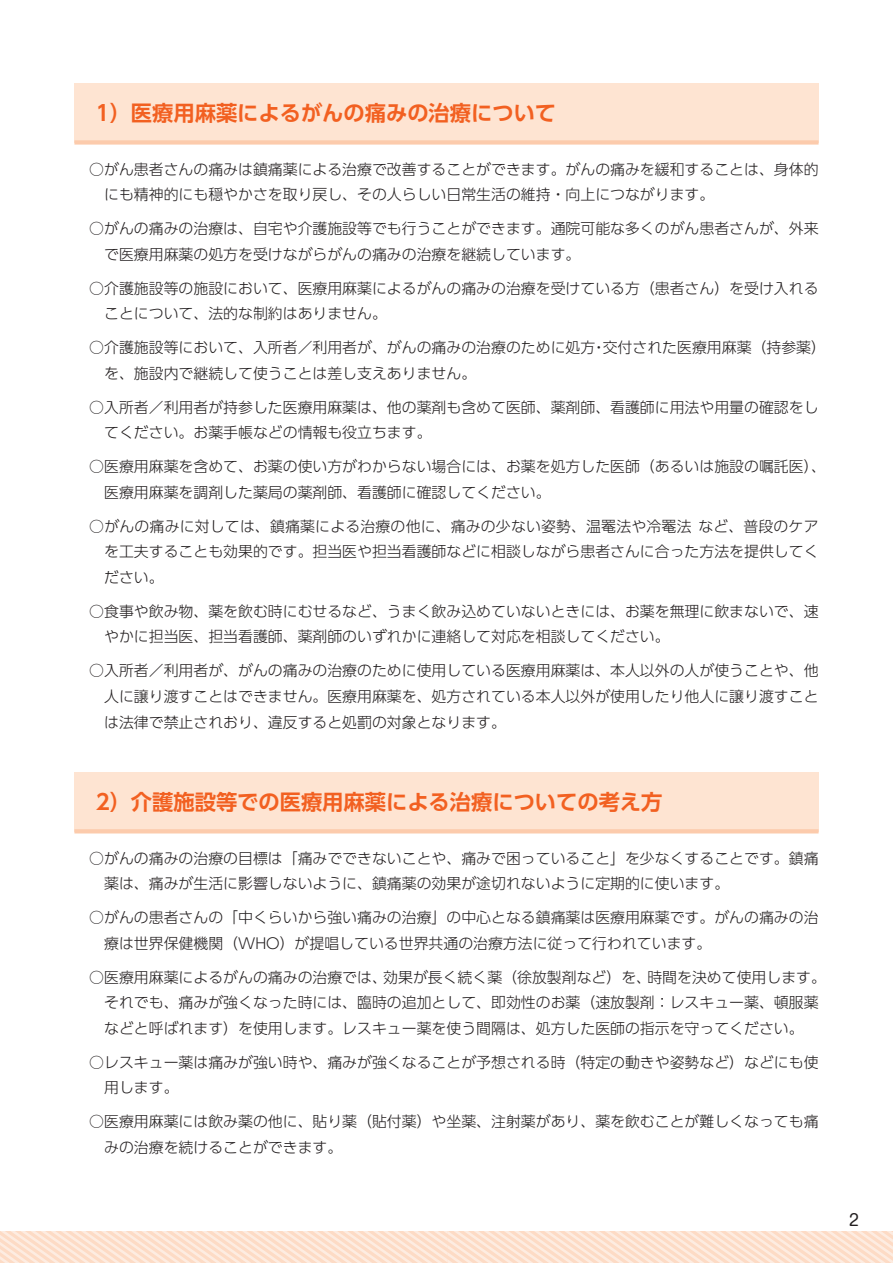
<style>
.page{position:relative;width:893px;height:1263px;background:#fff}
.page>*{position:absolute;margin:0;border:0;box-sizing:border-box;transform-origin:0 0}
.t1{font:700 21.3px "UD Shin Go Pr 6 N De";color:#f26021}
.t2{font:15.9px "Shin M Go Pro";color:#231f20}
.t3{font:300 14.85px/25.5px "UD Shin Go Pr 6 N";color:#231f20}
</style>
<div class="page">
<svg style="left:0;top:1231px;width:893px;height:32px;background:#fde2d1"></svg>
<div style="left:74px;top:83px;width:745px;height:59px;background:#fee4d2"></div>
<div style="left:74px;top:140px;width:745px;height:5px;background:#fccbac"></div>
<div style="left:74px;top:772px;width:745px;height:59px;background:#fee4d2"></div>
<hr style="left:74px;top:829px;width:745px;height:4px;background:#fccbac">
<h1 class="t1" style="left:96px;top:95px;width:462px">1）医療用麻薬によるがんの痛みの治療について</h1>
<p class="t3" style="left:104px;top:156px;width:716px;text-indent:-15px">○がん患者さんの痛みは鎮痛薬による治療で改善することができます。がんの痛みを緩和することは、身体的にも精神的にも穏やかさを取り戻し、その人らしい日常生活の維持・向上につながります。</p>
<p class="t3" style="left:104px;top:215px;width:716px;text-indent:-15px">○がんの痛みの治療は、自宅や介護施設等でも行うことができます。通院可能な多くのがん患者さんが、外来で医療用麻薬の処方を受けながらがんの痛みの治療を継続しています。</p>
<p class="t3" style="left:104px;top:275px;width:716px;text-indent:-15px">○介護施設等の施設において、医療用麻薬によるがんの痛みの治療を受けている方（患者さん）を受け入れることについて、法的な制約はありません。</p>
<p class="t3" style="left:104px;top:334px;width:723px;text-indent:-15px">○介護施設等において、入所者／利用者が、がんの痛みの治療のために処方・交付された医療用麻薬（持参薬）を、施設内で継続して使うことは差し支えありません。</p>
<p class="t3" style="left:104px;top:394px;width:716px;text-indent:-15px">○入所者／利用者が持参した医療用麻薬は、他の薬剤も含めて医師、薬剤師、看護師に用法や用量の確認をしてください。お薬手帳などの情報も役立ちます。</p>
<p class="t3" style="left:104px;top:453px;width:723px;text-indent:-15px">○医療用麻薬を含めて、お薬の使い方がわからない場合には、お薬を処方した医師（あるいは施設の嘱託医）、医療用麻薬を調剤した薬局の薬剤師、看護師に確認してください。</p>
<p class="t3" style="left:104px;top:513px;width:716px;text-align:justify;text-indent:-15px">○がんの痛みに対しては、鎮痛薬による治療の他に、痛みの少ない姿勢、温罨法や冷罨法 など、普段のケアを工夫することも効果的です。担当医や担当看護師などに相談しながら患者さんに合った方法を提供してください。</p>
<p class="t3" style="left:104px;top:598px;width:716px;text-indent:-15px">○食事や飲み物、薬を飲む時にむせるなど、うまく飲み込めていないときには、お薬を無理に飲まないで、速やかに担当医、担当看護師、薬剤師のいずれかに連絡して対応を相談してください。</p>
<p class="t3" style="left:104px;top:657px;width:716px;text-align:justify;text-indent:-15px">○入所者／利用者が、がんの痛みの治療のために使用している医療用麻薬は、本人以外の人が使うことや、他人に譲り渡すことはできません。医療用麻薬を、処方されている本人以外が使用したり他人に譲り渡すことは法律で禁止されおり、違反すると処罰の対象となります。</p>
<h1 class="t1" style="left:96px;top:784px;width:568px">2）介護施設等での医療用麻薬による治療についての考え方</h1>
<p class="t3" style="left:104px;top:845px;width:716px;text-indent:-15px">○がんの痛みの治療の目標は「痛みでできないことや､痛みで困っていること」を少なくすることです。鎮痛薬は、痛みが生活に影響しないように、鎮痛薬の効果が途切れないように定期的に使います。</p>
<p class="t3" style="left:104px;top:904px;width:716px;text-indent:-15px">○がんの患者さんの「中くらいから強い痛みの治療」の中心となる鎮痛薬は医療用麻薬です。がんの痛みの治療は世界保健機関（WHO）が提唱している世界共通の治療方法に従って行われています。</p>
<p class="t3" style="left:89px;top:964px;width:738px;text-align:center">○医療用麻薬によるがんの痛みの治療では、効果が長く続く薬（徐放製剤など）を、時間を決めて使用します。それでも、痛みが強くなった時には、臨時の追加として、即効性のお薬（速放製剤：レスキュー薬、頓服薬<br>などと呼ばれます）を使用します。レスキュー薬を使う間隔は、処方した医師の指示を守ってください。</p>
<p class="t3" style="left:104px;top:1049px;width:716px;text-indent:-15px">○レスキュー薬は痛みが強い時や、痛みが強くなることが予想される時（特定の動きや姿勢など）などにも使用します。</p>
<p class="t3" style="left:104px;top:1108px;width:716px;text-indent:-15px">○医療用麻薬には飲み薬の他に、貼り薬（貼付薬）や坐薬、注射薬があり、薬を飲むことが難しくなっても痛みの治療を続けることができます。</p>
<p class="t2" style="left:849px;top:1207px;width:11px">2</p>
</div>
